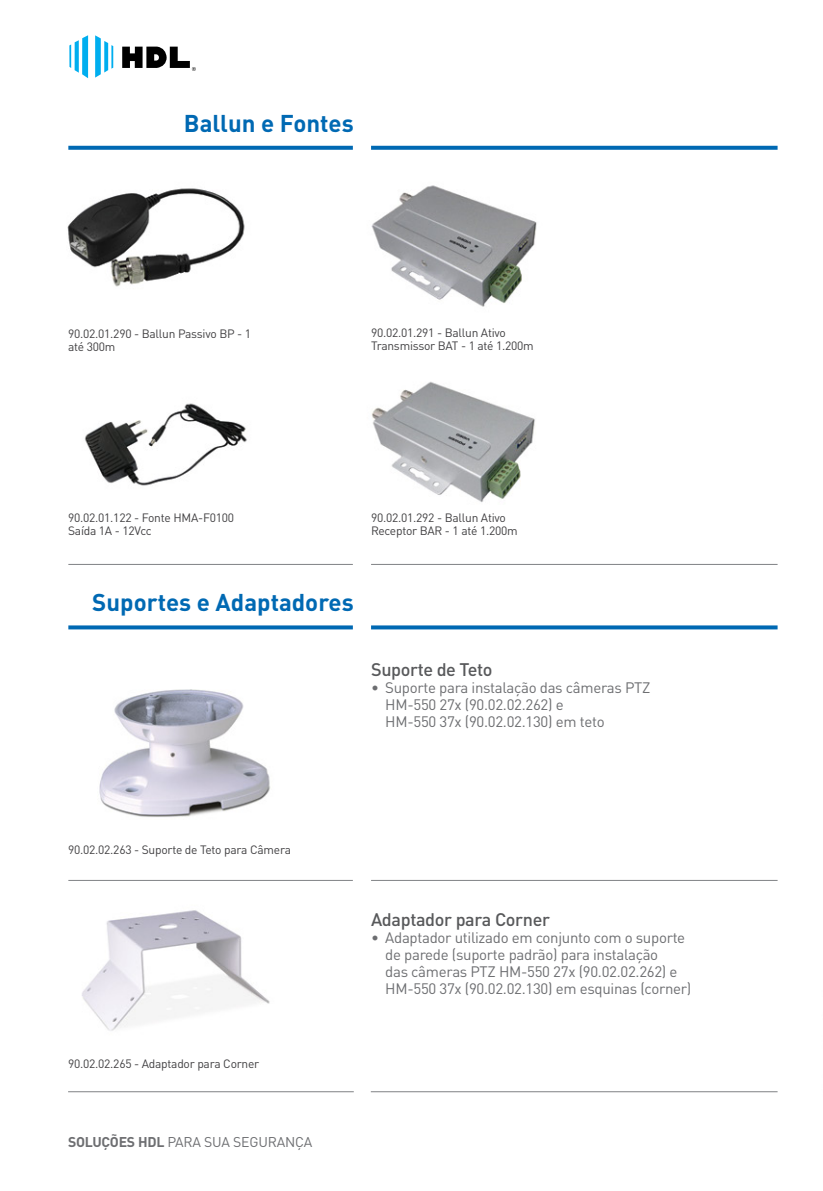
<style>
.page{position:relative;width:823px;height:1191px;background:#fff}
.page>*{position:absolute;margin:0;border:0;box-sizing:border-box;transform-origin:0 0}
.t1{font:700 24px "DIN Pro";color:#0069b3}
.t2{font:500 18px "DIN Pro";letter-spacing:-.02em;color:#58595b}
.t3{font:15px/17px "DIN Pro";letter-spacing:-.02em;color:#6d6e71}
.t4{font:14px "DIN Pro";letter-spacing:-.015em;color:#6d6e71}
.t5{font:12px/13px "DIN Pro";letter-spacing:-.02em;color:#414042}
.s1{font-weight:700}
</style>
<div class="page">
<img style="left:67px;top:35px;width:711px;height:1058px">
<svg style="left:69px;top:35px;width:19px;height:43px"></svg>
<svg style="left:95px;top:35px;width:18px;height:43px"></svg>
<svg style="left:122px;top:47px;width:74px;height:24px"></svg>
<hr style="left:68px;top:1091px;width:285px;height:1px;background:#808285">
<hr style="left:370px;top:1091px;width:407px;height:1px;background:#808285">
<hr style="left:68px;top:880px;width:284px;height:1px;background:#808285">
<hr style="left:371px;top:880px;width:406px;height:1px;background:#808285">
<hr style="left:68px;top:564px;width:284px;height:1px;background:#808285">
<hr style="left:371px;top:564px;width:406px;height:1px;background:#808285">
<svg style="left:68px;top:625px;width:284px;height:4px"></svg>
<svg style="left:371px;top:625px;width:406px;height:4px;background:#1c79bb"></svg>
<svg style="left:68px;top:146px;width:284px;height:4px"></svg>
<svg style="left:371px;top:146px;width:406px;height:4px;background:#0e71b7"></svg>
<h1 class="t1" style="left:184px;top:103px;width:171px">Ballun e Fontes</h1>
<p class="t5" style="left:68px;top:326px;width:184px">90.02.01.290 - Ballun Passivo BP - 1 até 300m</p>
<p class="t5" style="left:371px;top:325px;width:164px">90.02.01.291 - Ballun Ativo<br>Transmissor BAT - 1 até 1.200m</p>
<p class="t5" style="left:68px;top:510px;width:167px">90.02.01.122 - Fonte HMA-F0100<br>Saída 1A - 12Vcc</p>
<p class="t5" style="left:371px;top:510px;width:148px">90.02.01.292 - Ballun Ativo<br>Receptor BAR - 1 até 1.200m</p>
<h1 class="t1" style="left:92px;top:582px;width:263px">Suportes e Adaptadores</h1>
<p class="t2" style="left:371px;top:654px;width:123px">Suporte de Teto</p>
<p class="t3" style="left:385px;top:677px;width:266px;text-indent:-14px">• Suporte para instalação das câmeras PTZ<br>HM-550 27x (90.02.02.262) e<br>HM-550 37x (90.02.02.130) em teto</p>
<p class="t5" style="left:68px;top:841px;width:224px">90.02.02.263 - Suporte de Teto para Câmera</p>
<p class="t5" style="left:68px;top:1056px;width:192px">90.02.02.265 - Adaptador para Corner</p>
<p class="t4" style="left:68px;top:1131px;width:245px"><span class="s1">SOLUÇÕES HDL</span> PARA SUA SEGURANÇA</p>
<p class="t2" style="left:371px;top:905px;width:180px">Adaptador para Corner</p>
<p class="t3" style="left:385px;top:928px;width:307px;text-indent:-14px">• Adaptador utilizado em conjunto com o suporte de parede (suporte padrão) para instalação<br>das câmeras PTZ HM-550 27x (90.02.02.262) e HM-550 37x (90.02.02.130) em esquinas (corner)</p>
</div>
